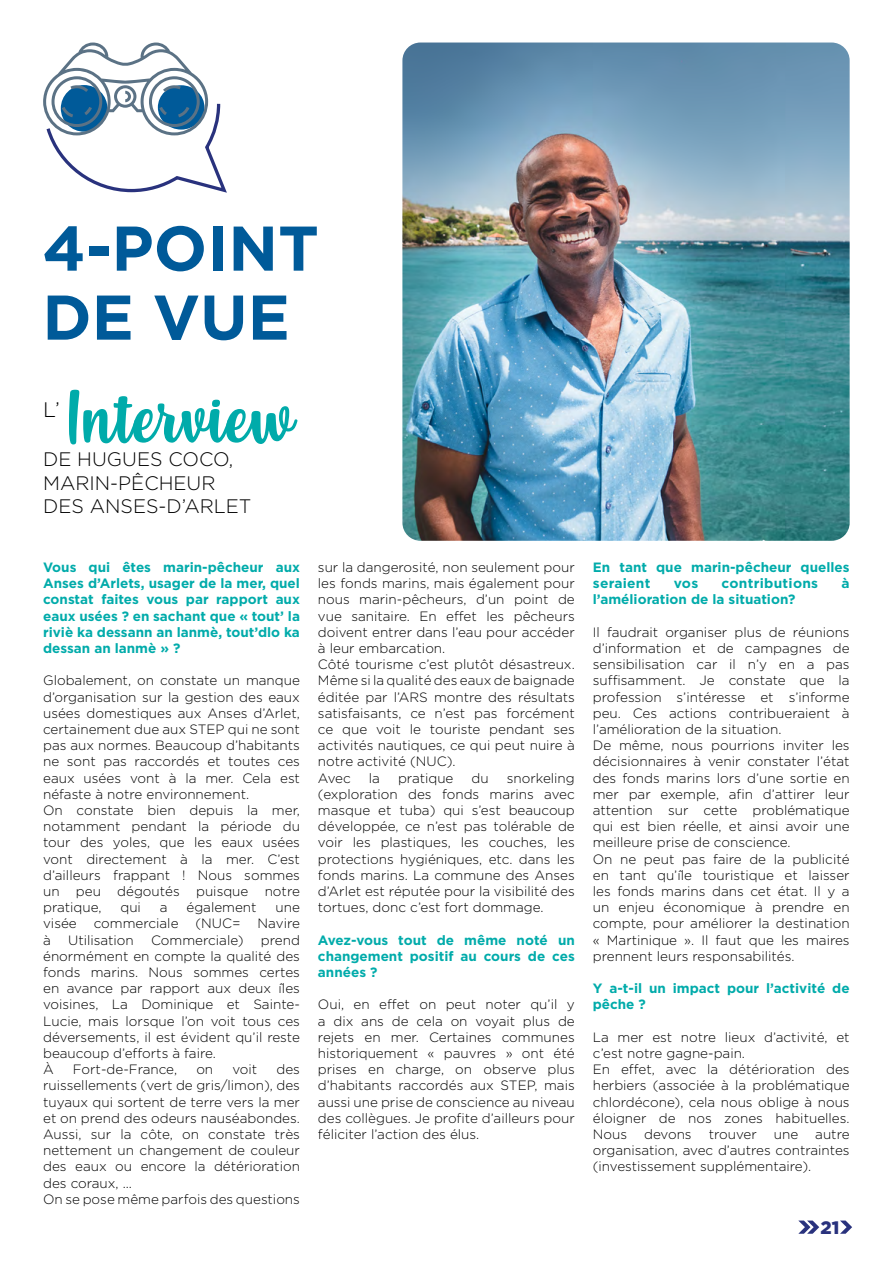
<style>
.page{position:relative;width:893px;height:1263px;background:#fff}
.page>*{position:absolute;margin:0;border:0;box-sizing:border-box;transform-origin:0 0}
.t1{font:72px "Misses";color:#00abaa}
.t2{font:700 63px/69px "Gotham";color:#005a99}
.t3{font:300 21px "Gotham";color:#000}
.t4{font:300 19.5px/23.4px "Gotham";color:#000}
.t5{font:900 18px "Gotham";color:#29327d}
.t6{font:300 13.5px/16.2px "Gotham";color:#000}
.t7{font:700 13.5px/16.2px "Gotham";color:#00abaa;text-align:justify}
.t8{font:700 13.5px "Gotham";letter-spacing:.02em;color:#00abaa}
</style>
<div class="page">
<svg style="left:798px;top:1220px;width:21px;height:14px"></svg>
<svg style="left:840px;top:1220px;width:12px;height:14px"></svg>
<svg style="left:43px;top:43px;width:184px;height:150px"></svg>
<img style="left:402px;top:43px;width:448px;height:498px">
<h2 class="t2" style="left:42px;top:212px;width:278px">4-POINT<br>DE VUE</h2>
<h1 class="t1" style="left:64px;top:369px;width:232px">Interview</h1>
<h3 class="t4" style="left:43px;top:447px;width:210px">DE HUGUES COCO,<br>MARIN-PÊCHEUR<br>DES ANSES-D’ARLET</h3>
<h3 class="t3" style="left:43px;top:398px;width:18px">L’</h3>
<p class="t7" style="left:43px;top:559px;width:258px">Vous qui êtes marin-pêcheur aux Anses d’Arlets, usager de la mer, quel constat faites vous par rapport aux eaux usées ? en sachant que « tout’ la riviè ka dessann an lanmè, tout’dlo ka dessan an lanmè » ?</p>
<p class="t6" style="left:43px;top:672px;width:258px">Globalement, on constate un manque d’organisation sur la gestion des eaux usées domestiques aux Anses d’Arlet, certainement due aux STEP qui ne sont pas aux normes. Beaucoup d’habitants ne sont pas raccordés et toutes ces eaux usées vont à la mer. Cela est néfaste à notre environnement.<br>On constate bien depuis la mer, notamment pendant la période du tour des yoles, que les eaux usées vont directement à la mer. C’est d’ailleurs frappant ! Nous sommes un peu dégoutés puisque notre pratique,</p>
<p class="t6" style="left:120px;top:899px;width:22px">qui</p>
<p class="t6" style="left:160px;top:899px;width:9px">a</p>
<p class="t6" style="left:186px;top:899px;width:72px">également</p>
<p class="t6" style="left:275px;top:899px;width:26px">une</p>
<p class="t6" style="left:43px;top:915px;width:35px">visée</p>
<p class="t6" style="left:94px;top:915px;width:86px">commerciale</p>
<p class="t6" style="left:195px;top:915px;width:47px">(NUC=</p>
<p class="t6" style="left:258px;top:915px;width:44px">Navire</p>
<p class="t6" style="left:43px;top:931px;width:9px">à</p>
<p class="t6" style="left:68px;top:931px;width:67px">Utilisation</p>
<p class="t6" style="left:151px;top:931px;width:94px">Commerciale)</p>
<p class="t6" style="left:43px;top:931px;width:258px;text-indent:218px">prend énormément en compte la qualité des fonds marins. Nous sommes certes en avance par rapport aux deux îles voisines, La Dominique et Sainte-<br>Lucie, mais lorsque l’on voit tous ces déversements, il est évident qu’il reste beaucoup d’efforts à faire.<br>À</p>
<p class="t6" style="left:43px;top:1061px;width:258px;text-indent:233px">des ruissellements (vert de gris/limon), des tuyaux qui sortent de terre vers la mer et on prend des odeurs nauséabondes.<br>Aussi, sur la côte, on constate très nettement un changement de couleur des eaux ou encore la détérioration des coraux, ...<br>On se pose même parfois des questions</p>
<p class="t6" style="left:73px;top:1061px;width:106px">Fort-de-France,</p>
<p class="t6" style="left:196px;top:1061px;width:18px">on</p>
<p class="t6" style="left:232px;top:1061px;width:26px">voit</p>
<p class="t6" style="left:318px;top:559px;width:258px">sur la dangerosité, non seulement pour les fonds marins, mais également pour nous marin-pêcheurs, d’un point de vue sanitaire. En effet les pêcheurs doivent entrer dans l’eau pour accéder à leur embarcation.<br>Côté tourisme c’est plutôt désastreux.<br>Même si la qualité des eaux de baignade éditée par l’ARS montre des résultats satisfaisants, ce n’est pas forcément ce que voit le touriste pendant ses activités nautiques, ce qui peut nuire à notre activité (NUC).<br>Avec</p>
<p class="t6" style="left:318px;top:769px;width:258px;text-align:justify;text-indent:189px">snorkeling (exploration des fonds marins avec masque et tuba) qui s’est beaucoup développée, ce n’est pas tolérable de voir les plastiques, les couches, les protections hygiéniques, etc. dans les fonds marins. La commune des Anses d’Arlet est réputée pour la visibilité des tortues, donc c’est fort dommage.</p>
<p class="t7" style="left:318px;top:931px;width:258px">Avez-vous tout de même noté un changement positif au cours de ces années ?</p>
<p class="t6" style="left:318px;top:996px;width:258px;text-align:justify">Oui, en effet on peut noter qu’il y a dix ans de cela on voyait plus de rejets en mer. Certaines communes historiquement « pauvres » ont été prises en charge, on observe plus d’habitants raccordés aux STEP, mais aussi une prise de conscience au niveau des collègues. Je profite d’ailleurs pour féliciter l’action des élus.</p>
<p class="t6" style="left:369px;top:769px;width:13px">la</p>
<p class="t6" style="left:398px;top:769px;width:57px">pratique</p>
<p class="t6" style="left:471px;top:769px;width:19px">du</p>
<p class="t7" style="left:593px;top:559px;width:258px">En tant que marin-pêcheur quelles seraient</p>
<p class="t7" style="left:674px;top:575px;width:26px">vos</p>
<p class="t8" style="left:721px;top:575px;width:98px">contributions</p>
<p class="t7" style="left:841px;top:575px;width:10px">à</p>
<p class="t7" style="left:593px;top:591px;width:204px">l’amélioration de la situation?</p>
<p class="t6" style="left:593px;top:624px;width:258px">Il faudrait organiser plus de réunions d’information et de campagnes de sensibilisation car il n’y en a pas suffisamment. Je constate que la profession s’intéresse et s’informe peu. Ces actions contribueraient à l’amélioration de la situation.<br>De même, nous pourrions inviter les décisionnaires à venir constater l’état des fonds marins lors d’une sortie en mer par exemple, afin d’attirer leur attention sur cette problématique qui est bien réelle, et ainsi avoir une meilleure prise de conscience.<br>On ne peut pas faire de la publicité en tant qu’île touristique et laisser les fonds marins dans cet état. Il y a un enjeu économique à prendre en compte, pour améliorer la destination « Martinique ». Il faut que les maires prennent leurs responsabilités.</p>
<p class="t7" style="left:593px;top:980px;width:258px">Y a-t-il un impact pour l’activité de pêche ?</p>
<p class="t6" style="left:593px;top:1029px;width:258px">La mer est notre lieux d’activité, et c’est notre gagne-pain.<br>En effet, avec la détérioration des herbiers (associée à la problématique chlordécone), cela nous oblige à nous éloigner de nos zones habituelles.<br>Nous</p>
<p class="t6" style="left:644px;top:1126px;width:49px">devons</p>
<p class="t6" style="left:709px;top:1126px;width:50px">trouver</p>
<p class="t6" style="left:774px;top:1126px;width:26px">une</p>
<p class="t6" style="left:593px;top:1126px;width:258px;text-align:justify;text-indent:222px">autre organisation, avec d’autres contraintes (investissement supplémentaire).</p>
<h3 class="t5" style="left:820px;top:1217px;width:20px">21</h3>
</div>
